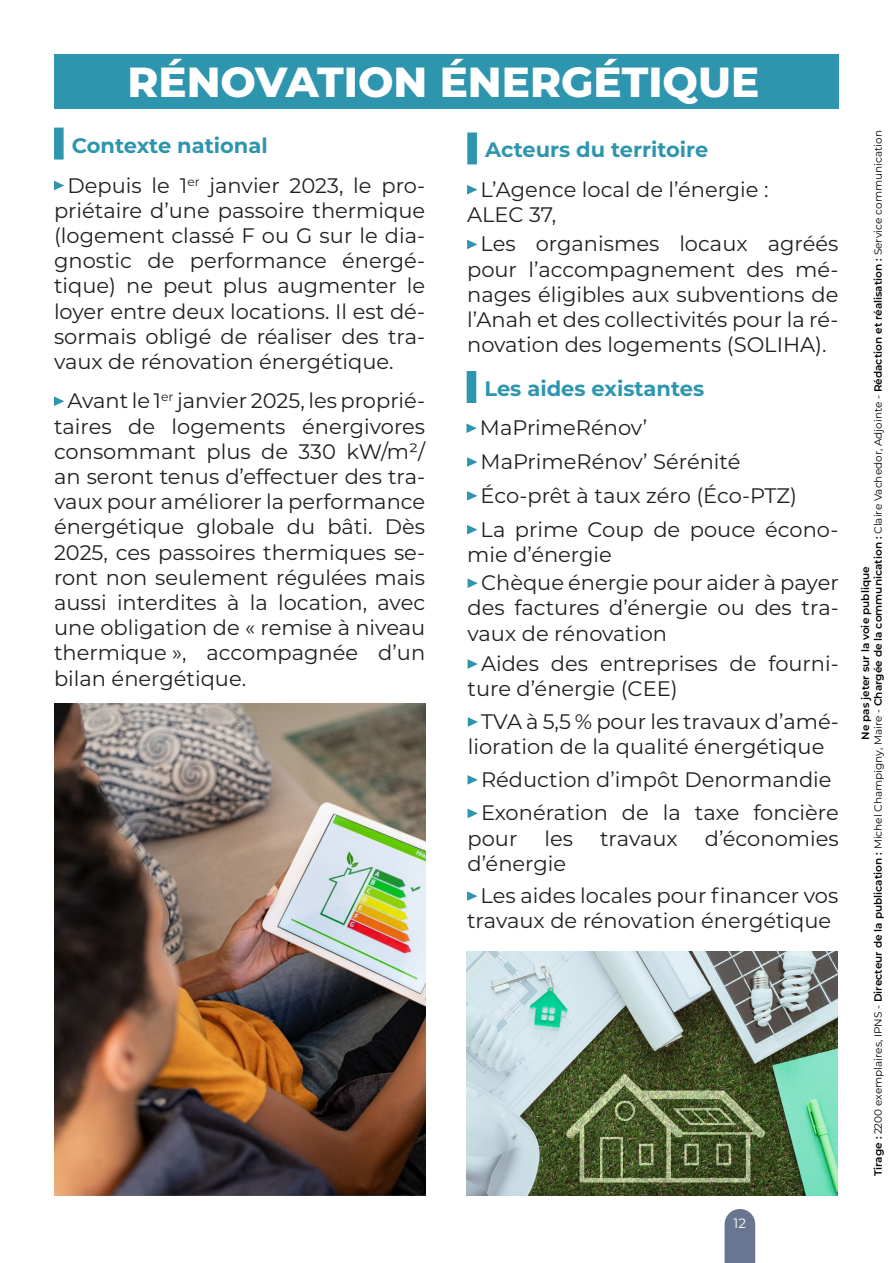
<style>
.page{position:relative;width:893px;height:1263px;background:#fff}
.page>*{position:absolute;margin:0;border:0;box-sizing:border-box;transform-origin:0 0}
.t1{font:800 42px "Montserrat";color:#fff}
.t2{font:21px/25.2px "Montserrat";color:#231f20}
.t3{font:700 21px "Montserrat";color:#2d95ae}
.t4{font:13.5px "Montserrat";color:#fff}
.t5{font:10.5px "Montserrat";color:#000}
.t6{font:600 10.5px "Montserrat";color:#000}
.s1{font-weight:600}
</style>
<div class="page">
<div style="left:725px;top:1209px;width:30px;height:54px;background:#687691"></div>
<div style="left:54px;top:54px;width:784px;height:55px;background:#2d95ae"></div>
<div style="left:54px;top:128px;width:10px;height:32px;background:#2d95ae"></div>
<svg style="left:54px;top:180px;width:10px;height:11px"></svg>
<div style="left:467px;top:132px;width:10px;height:32px;background:#2d95ae"></div>
<svg style="left:54px;top:396px;width:10px;height:10px"></svg>
<svg style="left:467px;top:185px;width:11px;height:10px"></svg>
<svg style="left:467px;top:239px;width:11px;height:10px"></svg>
<div style="left:467px;top:371px;width:9px;height:32px;background:#2d95ae"></div>
<svg style="left:466px;top:423px;width:11px;height:10px"></svg>
<svg style="left:467px;top:457px;width:11px;height:10px"></svg>
<svg style="left:467px;top:491px;width:11px;height:10px"></svg>
<svg style="left:467px;top:525px;width:11px;height:10px"></svg>
<svg style="left:467px;top:578px;width:11px;height:10px"></svg>
<svg style="left:467px;top:659px;width:11px;height:10px"></svg>
<svg style="left:467px;top:717px;width:11px;height:10px"></svg>
<svg style="left:467px;top:775px;width:11px;height:10px"></svg>
<svg style="left:467px;top:808px;width:11px;height:11px"></svg>
<svg style="left:467px;top:891px;width:11px;height:10px"></svg>
<img style="left:466px;top:951px;width:372px;height:244px">
<img style="left:54px;top:704px;width:371px;height:491px">
<p class="t1" style="left:127px;top:51px;width:633px">RÉNOVATION ÉNERGÉTIQUE</p>
<p class="t3" style="left:72px;top:131px;width:197px">Contexte national</p>
<p class="t2" style="left:54px;top:172px;width:373px;text-align:justify;text-indent:13px">Depuis le 1<sup>er</sup> janvier 2023, le pro&shy;priétaire d’une passoire thermique (logement classé F ou G sur le dia&shy;gnostic de performance énergé&shy;tique) ne peut plus augmenter le loyer entre deux locations. Il est dé&shy;sormais obligé de réaliser des tra&shy;vaux de rénovation énergétique.</p>
<p class="t3" style="left:485px;top:134px;width:225px">Acteurs du territoire</p>
<p class="t2" style="left:481px;top:176px;width:289px">L’Agence local de l’énergie :</p>
<p class="t2" style="left:467px;top:201px;width:91px">ALEC 37,</p>
<p class="t2" style="left:467px;top:231px;width:373px;text-align:justify;text-indent:13px">Les organismes locaux agréés pour l’accompagnement des mé&shy;nages éligibles aux subventions de l’Anah et des collectivités pour la ré&shy;novation des logements (SOLIHA).</p>
<p class="t3" style="left:484px;top:373px;width:221px">Les aides existantes</p>
<p class="t2" style="left:480px;top:414px;width:169px">MaPrimeRénov’</p>
<p class="t2" style="left:481px;top:448px;width:261px">MaPrimeRénov’ Sérénité</p>
<p class="t2" style="left:481px;top:482px;width:318px">Éco-prêt à taux zéro (Éco-PTZ)</p>
<p class="t2" style="left:467px;top:516px;width:373px;text-indent:13px">La prime Coup de pouce écono&shy;mie d’énergie</p>
<p class="t2" style="left:468px;top:569px;width:373px;text-align:justify;text-indent:13px">Chèque énergie pour aider à payer des factures d’énergie ou des tra&shy;vaux de rénovation</p>
<p class="t2" style="left:468px;top:650px;width:373px;text-indent:13px">Aides des entreprises de fourni&shy;ture d’énergie (CEE)</p>
<p class="t2" style="left:468px;top:708px;width:373px;text-indent:13px">TVA à 5,5 % pour les travaux d’amé&shy;lioration de la qualité énergétique</p>
<p class="t2" style="left:481px;top:766px;width:352px">Réduction d’impôt Denormandie</p>
<p class="t2" style="left:468px;top:800px;width:373px;text-indent:13px">Exonération de la taxe foncière pour</p>
<p class="t2" style="left:54px;top:387px;width:373px;text-align:justify;text-indent:13px">Avant le 1<sup>er</sup> janvier 2025, les proprié&shy;taires de logements énergivores consommant plus de 330 kW/m²/ an seront tenus d’effectuer des tra&shy;vaux pour améliorer la performance énergétique globale du bâti. Dès 2025, ces passoires thermiques se&shy;ront non seulement régulées mais aussi interdites à la location, avec une obligation de « remise à niveau thermique », accompagnée d’un bilan énergétique.</p>
<p class="t2" style="left:544px;top:825px;width:30px">les</p>
<p class="t2" style="left:600px;top:825px;width:79px">travaux</p>
<p class="t2" style="left:705px;top:825px;width:135px">d’économies</p>
<p class="t2" style="left:468px;top:850px;width:100px">d’énergie</p>
<p class="t2" style="left:467px;top:882px;width:373px;text-indent:13px">Les aides locales pour financer vos travaux de rénovation énergétique</p>
<p class="t4" style="left:734px;top:1214px;width:14px">12</p>
<p class="t5" style="left:871px;top:1176px;width:1047px;rotate:-90deg"><span class="s1">Tirage :</span> 2200 exemplaires, IPNS - <span class="s1">Directeur de la publication :</span> Michel Champigny, Maire - <span class="s1">Chargée de la communication :</span> Claire Vachedor, Adjointe - <span class="s1">Rédaction et réalisation :</span> Service communication</p>
<p class="t6" style="left:858px;top:740px;width:175px;rotate:-90deg">Ne pas jeter sur la voie publique</p>
</div>
